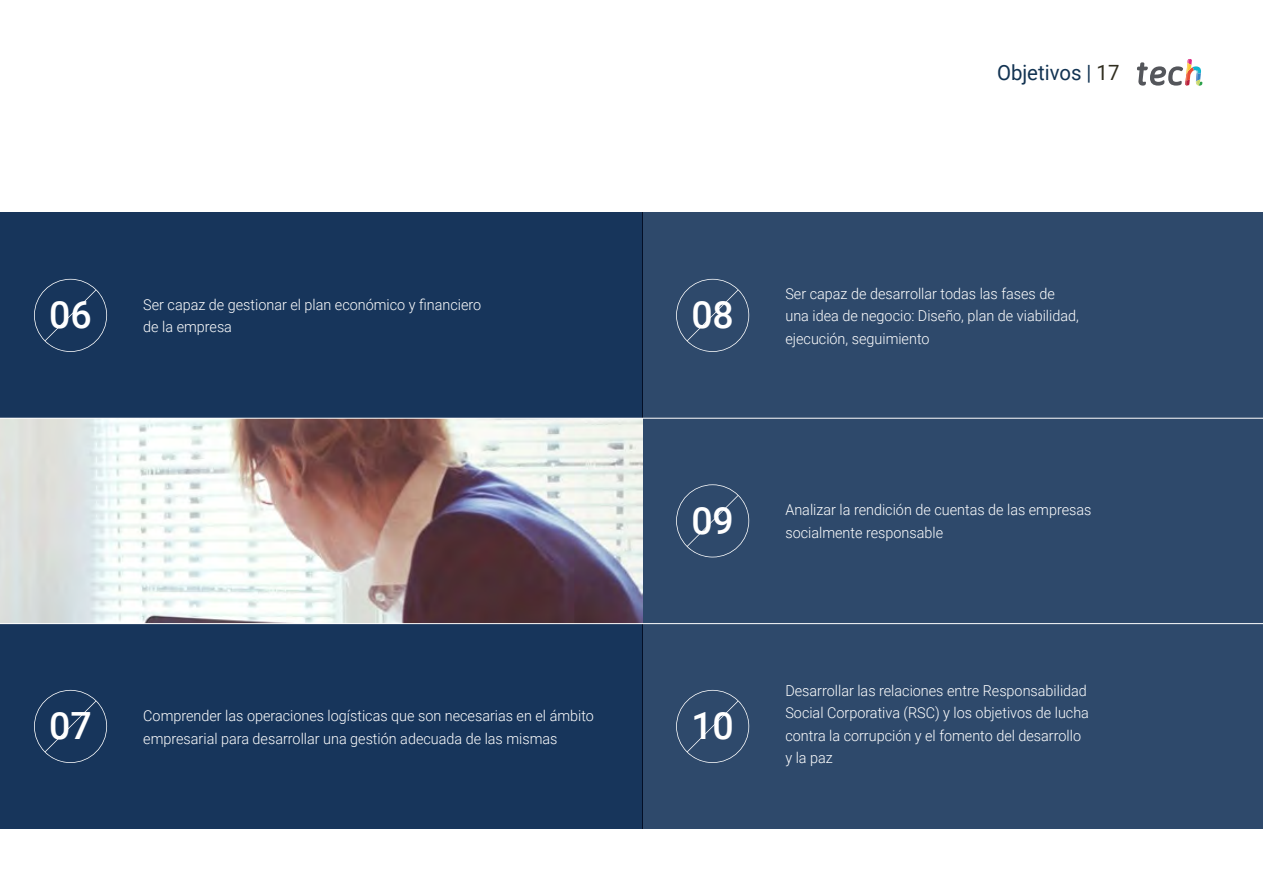
<style>
.page{position:relative;width:1263px;height:893px;background:#fff}
.page>*{position:absolute;margin:0;border:0;box-sizing:border-box;transform-origin:0 0}
.t1{font:500 37.5px "Roboto";color:#fff}
.t2{font:21px "Roboto";color:#123352}
.t3{font:300 15px/22.5px "Roboto";color:#fff;scale:.96 1}
.s1{color:#312e20}
</style>
<div class="page">
<div style="left:0;top:213px;width:642px;height:616px;background:#17355b"></div>
<div style="left:642px;top:213px;width:621px;height:616px;background:#2e496b"></div>
<svg style="left:676px;top:279px;width:73px;height:73px"></svg>
<svg style="left:676px;top:484px;width:73px;height:73px"></svg>
<svg style="left:34px;top:279px;width:73px;height:73px"></svg>
<svg style="left:676px;top:690px;width:73px;height:73px"></svg>
<img style="left:0;top:419px;width:642px;height:204px">
<svg style="left:34px;top:690px;width:73px;height:73px"></svg>
<hr style="left:0;top:418px;width:1263px;height:1px;background:#fff">
<hr style="left:0;top:623px;width:1263px;height:1px;background:#fff">
<svg style="left:1137px;top:59px;width:65px;height:27px"></svg>
<h2 class="t2" style="left:997px;top:57px;width:124px">Objetivos | <span class="s1">17</span></h2>
<h1 class="t1" style="left:49px;top:288px;width:44px">06</h1>
<p class="t3" style="left:143px;top:293px;width:354px">Ser capaz de gestionar el plan económico y financiero de la empresa</p>
<h1 class="t1" style="left:691px;top:288px;width:44px">08</h1>
<p class="t3" style="left:785px;top:281px;width:307px">Ser capaz de desarrollar todas las fases de una idea de negocio: Diseño, plan de viabilidad, ejecución, seguimiento</p>
<h1 class="t1" style="left:691px;top:494px;width:44px">09</h1>
<p class="t3" style="left:785px;top:498px;width:320px">Analizar la rendición de cuentas de las empresas socialmente responsable</p>
<p class="t3" style="left:143px;top:704px;width:471px">Comprender las operaciones logísticas que son necesarias en el ámbito empresarial para desarrollar una gestión adecuada de las mismas</p>
<h1 class="t1" style="left:49px;top:699px;width:44px">07</h1>
<h1 class="t1" style="left:691px;top:699px;width:44px">10</h1>
<p class="t3" style="left:785px;top:679px;width:318px">Desarrollar las relaciones entre Responsabilidad Social Corporativa (RSC) y los objetivos de lucha contra la corrupción y el fomento del desarrollo y la paz</p>
</div>
